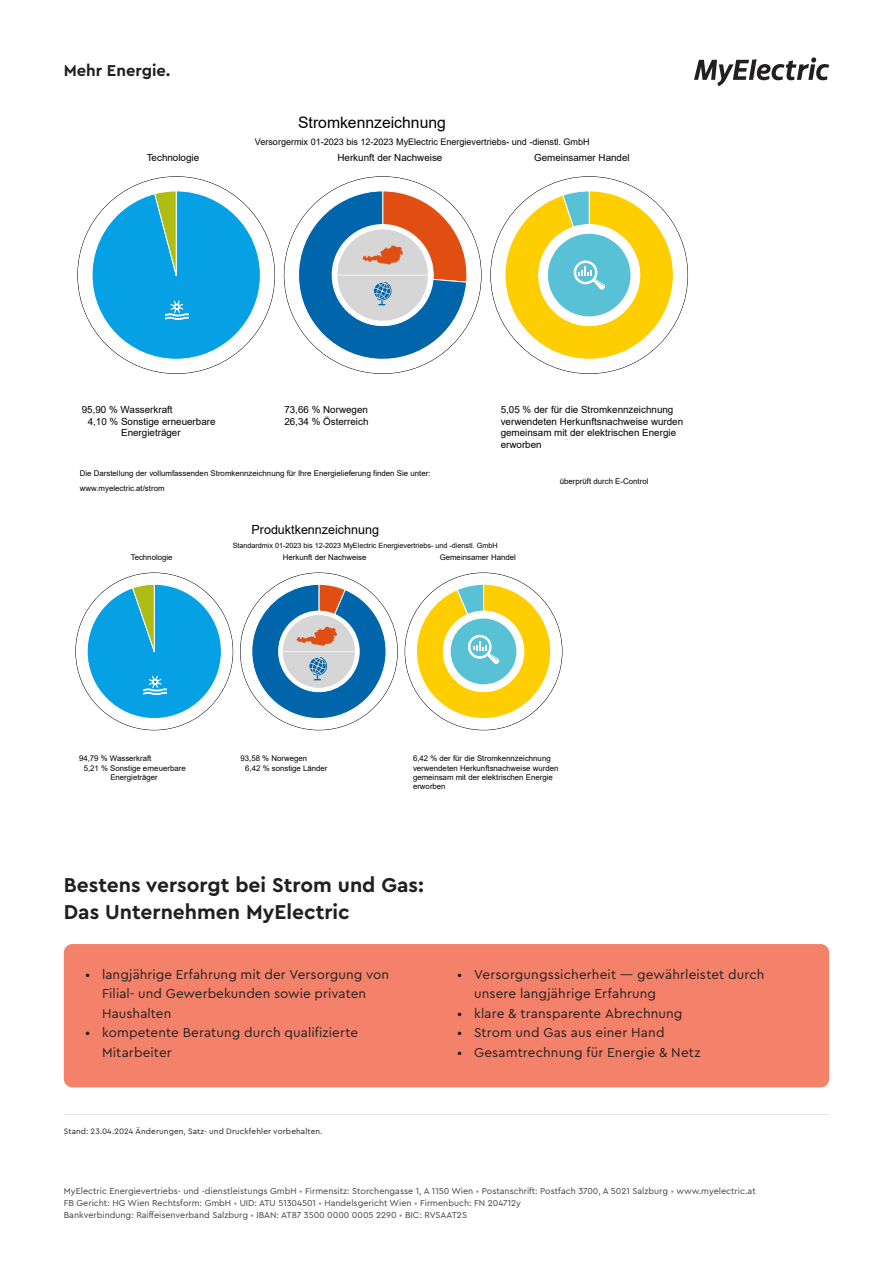
<style>
.page{position:relative;width:893px;height:1263px;background:#fff}
.page>*{position:absolute;margin:0;border:0;box-sizing:border-box;transform-origin:0 0}
.t1{font:700 21px/27px "Cera Pro";color:#231f20}
.t2{font:700 16.5px "Cera Pro";color:#231f20}
.t3{font:15.75px "Arial";color:#000}
.t4{font:13.5px/19.5px "Cera Pro";letter-spacing:.01em;color:#231f20}
.t5{font:12.6px "Arial";color:#000}
.t6{font:9.9px/11.9px "Arial";color:#000}
.t7{font:9px/12px "Cera Pro";color:#3e3e3f}
.t8{font:9px "Arial";color:#000}
.kleingedrucktes{font:8.25px "Cera Pro";letter-spacing:.015em;color:#231f20}
.t9{font:7.8px/9.4px "Arial";color:#000}
.t10{font:7.2px "Arial";color:#000}
.s1{color:#939598}
</style>
<div class="page">
<hr style="left:64px;top:1114px;width:765px;height:1px;background:#e6e7e9">
<div style="left:64px;top:944px;width:765px;height:143px;background:#f4826b;border-radius:9px"></div>
<svg style="left:295px;top:190px;width:173px;height:173px"></svg>
<svg style="left:91px;top:190px;width:170px;height:170px"></svg>
<svg style="left:504px;top:190px;width:170px;height:170px"></svg>
<svg style="left:243px;top:584px;width:152px;height:144px"></svg>
<svg style="left:87px;top:584px;width:135px;height:135px"></svg>
<svg style="left:416px;top:584px;width:135px;height:135px"></svg>
<svg style="left:694px;top:57px;width:135px;height:29px"></svg>
<h2 class="t2" style="left:64px;top:60px;width:108px">Mehr Energie.</h2>
<h3 class="t3" style="left:298px;top:111px;width:149px">Stromkennzeichnung</h3>
<p class="t8" style="left:255px;top:136px;width:336px">Versorgermix 01-2023 bis 12-2023 MyElectric Energievertriebs- und -dienstl. GmbH</p>
<p class="t6" style="left:147px;top:152px;width:54px">Technologie</p>
<p class="t6" style="left:337px;top:152px;width:106px">Herkunft der Nachweise</p>
<p class="t6" style="left:534px;top:152px;width:97px">Gemeinsamer Handel</p>
<p class="t6" style="left:284px;top:403px;width:86px">73,66 % Norwegen<br>26,34 % Österreich</p>
<p class="t6" style="left:501px;top:403px;width:184px">5,05 % der für die Stromkennzeichnung verwendeten Herkunftsnachweise wurden gemeinsam mit der elektrischen Energie erworben</p>
<p class="t9" style="left:80px;top:465px;width:352px;line-height:15.8px">Die Darstellung der vollumfassenden Stromkennzeichnung für Ihre Energielieferung finden Sie unter: www.myelectric.at/strom</p>
<p class="t9" style="left:560px;top:476px;width:90px">überprüft durch E-Control</p>
<h3 class="t5" style="left:251px;top:521px;width:129px">Produktkennzeichnung</h3>
<p class="t10" style="left:233px;top:540px;width:266px">Standardmix 01-2023 bis 12-2023 MyElectric Energievertriebs- und -dienstl. GmbH</p>
<p class="t9" style="left:131px;top:553px;width:43px">Technologie</p>
<p class="t9" style="left:283px;top:553px;width:85px">Herkunft der Nachweise</p>
<p class="t9" style="left:440px;top:553px;width:78px">Gemeinsamer Handel</p>
<p class="t6" style="left:82px;top:403px;width:92px">95,90 % Wasserkraft</p>
<p class="t6" style="left:88px;top:415px;width:129px">4,10 % Sonstige erneuerbare</p>
<p class="t6" style="left:121px;top:427px;width:61px">Energieträger</p>
<p class="t9" style="left:79px;top:754px;width:74px">94,79 % Wasserkraft</p>
<p class="t9" style="left:84px;top:763px;width:103px">5,21 % Sonstige erneuerbare</p>
<p class="t9" style="left:110px;top:772px;width:49px">Energieträger</p>
<p class="t9" style="left:245px;top:754px;width:84px;text-indent:-5px">93,58 % Norwegen<br>6,42 % sonstige Länder</p>
<p class="t9" style="left:413px;top:754px;width:147px">6,42 % der für die Stromkennzeichnung verwendeten Herkunftsnachweise wurden gemeinsam mit der elektrischen Energie erworben</p>
<h1 class="t1" style="left:64px;top:870px;width:362px">Bestens versorgt bei Strom und Gas:<br>Das Unternehmen MyElectric</h1>
<h3 class="t4" style="left:102px;top:964px;width:288px;text-indent:-17px">• langjährige Erfahrung mit der Versorgung von<br>Filial- und Gewerbekunden sowie privaten<br>Haushalten</h3>
<h3 class="t4" style="left:102px;top:1022px;width:258px;text-indent:-17px">• kompetente Beratung durch qualifizierte<br>Mitarbeiter</h3>
<p class="kleingedrucktes" style="left:64px;top:1125px;width:260px">Stand: 23.04.2024 Änderungen, Satz- und Druckfehler vorbehalten.</p>
<h3 class="t4" style="left:474px;top:964px;width:292px;text-indent:-17px">• Versorgungssicherheit — gewährleistet durch unsere langjährige Erfahrung</h3>
<h3 class="t4" style="left:457px;top:1003px;width:227px">• klare &amp; transparente Abrechnung</h3>
<h3 class="t4" style="left:457px;top:1022px;width:209px">• Strom und Gas aus einer Hand</h3>
<h3 class="t4" style="left:457px;top:1042px;width:245px">• Gesamtrechnung für Energie &amp; Netz</h3>
<p class="t7" style="left:64px;top:1184px;width:693px">MyElectric Energievertriebs- und -dienstleistungs GmbH <span class="s1">•</span> Firmensitz: Storchengasse 1, A 1150 Wien <span class="s1">•</span> Postanschrift: Postfach 3700, A 5021 Salzburg <span class="s1">•</span> www.myelectric.at<br>FB Gericht: HG Wien Rechtsform: GmbH <span class="s1">•</span> UID: ATU 51304501 <span class="s1">•</span> Handelsgericht Wien <span class="s1">•</span> Firmenbuch: FN 204712y<br>Bankverbindung: Raiffeisenverband Salzburg <span class="s1">•</span> IBAN: AT87 3500 0000 0005 2290 <span class="s1">•</span> BIC: RVSAAT2S</p>
</div>
